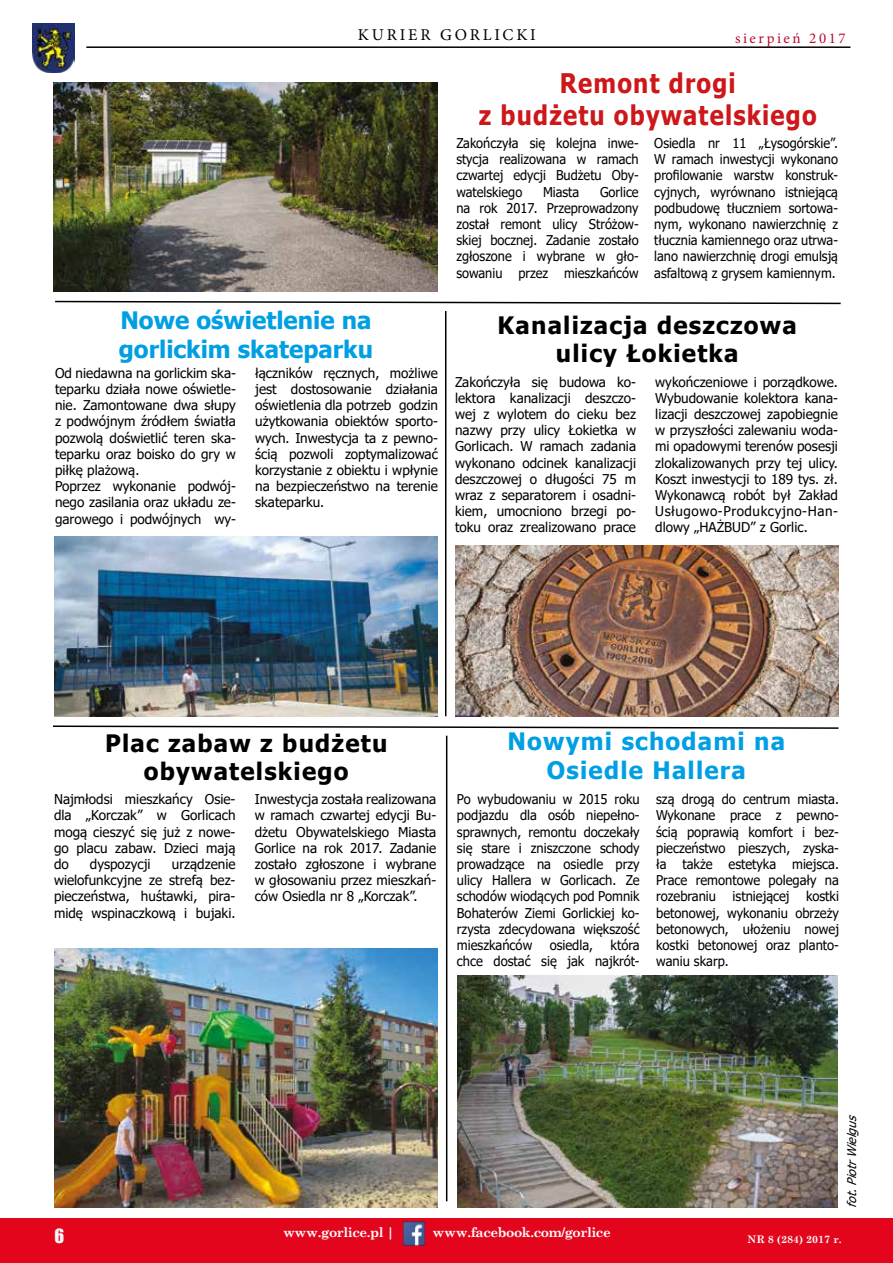
<style>
.page{position:relative;width:893px;height:1263px;background:#fff}
.page>*{position:absolute;margin:0;border:0;box-sizing:border-box;transform-origin:0 0}
.t1{font:700 27px/32.4px "Tahoma";letter-spacing:.05em;color:#cd171a;text-align:center;scale:.88 1}
.t2{font:700 24px/28.8px "Tahoma";letter-spacing:.05em;color:#000;text-align:center}
.t3{font:700 24px/28.8px "Tahoma";color:#009fe3}
.t4{font:700 24px/28.8px "Tahoma";letter-spacing:.05em;color:#009fe3;text-align:center}
.t5{font:18px "Impact";color:#f8f8f8}
.t6{font:16.5px "Minion Pro";letter-spacing:.17em;color:#000}
.t7{font:15px "Minion Pro";letter-spacing:.17em;color:#b80a2b}
.t8{font:13.5px/16.2px "Tahoma";color:#000;text-align:justify}
.t9{font:13.5px/16.2px "Tahoma";color:#000;text-align:justify;scale:.96 1}
.t10{font:13.5px/16.2px "Tahoma";color:#000;text-align:justify;scale:.95 1}
.t11{font:700 13.5px "Century Schoolbook";letter-spacing:-.03em;color:#fbfbfb}
.t12{font:italic 12px "Tahoma";color:#000}
.t13{font:700 10.5px "Century Schoolbook";color:#fafafa}
</style>
<div class="page">
<img style="left:32px;top:24px;width:42px;height:48px">
<hr style="left:86px;top:46px;width:764px;height:2px;background:#000">
<div style="left:0;top:1219px;width:893px;height:44px;background:#e3051c"></div>
<img style="left:53px;top:83px;width:384px;height:208px">
<img style="left:403px;top:1221px;width:22px;height:25px">
<svg style="left:55px;top:300px;width:786px;height:5px"></svg>
<hr style="left:445px;top:311px;width:1px;height:405px;background:#000">
<img style="left:54px;top:537px;width:384px;height:179px">
<img style="left:455px;top:545px;width:384px;height:171px">
<hr style="left:446px;top:736px;width:1px;height:465px;background:#000">
<img style="left:54px;top:949px;width:384px;height:259px">
<img style="left:457px;top:976px;width:380px;height:232px">
<svg style="left:53px;top:725px;width:786px;height:4px"></svg>
<p class="t6" style="left:358px;top:23px;width:179px">KURIER GORLICKI</p>
<p class="t7" style="left:735px;top:28px;width:112px">sierpień 2017</p>
<h2 class="t3" style="left:119px;top:307px;width:256px">Nowe oświetlenie na gorlickim skateparku</h2>
<p class="t8" style="left:55px;top:366px;width:182px;text-align:left">Od niedawna na gorlickim ska&shy;teparku działa nowe oświetle&shy;nie. Zamontowane dwa słupy z podwójnym źródłem światła pozwolą doświetlić teren ska&shy;teparku oraz boisko do gry w piłkę plażową.<br>Poprzez wykonanie podwój&shy;nego zasilania oraz układu ze&shy;garowego i podwójnych wy-</p>
<p class="t8" style="left:255px;top:366px;width:184px">łączników ręcznych, możliwe jest dostosowanie działania oświetlenia dla potrzeb godzin użytkowania obiektów sporto&shy;wych. Inwestycja ta z pewno&shy;ścią pozwoli zoptymalizować korzystanie z obiektu i wpłynie na bezpieczeństwo na terenie skateparku.</p>
<h1 class="t1" style="left:479px;top:68px;width:386px">Remont drogi<br>z budżetu obywatelskiego</h1>
<p class="t10" style="left:456px;top:136px;width:193px">Zakończyła się kolejna inwe&shy;stycja realizowana w ramach czwartej edycji Budżetu Oby&shy;watelskiego</p>
<p class="t10" style="left:654px;top:136px;width:195px">Osiedla nr 11 „Łysogórskie”.<br>W ramach inwestycji wykonano profilowanie warstw konstruk&shy;cyjnych, wyrównano istniejącą podbudowę tłuczniem sortowa&shy;nym, wykonano nawierzchnię z tłucznia kamiennego oraz utrwa&shy;lano nawierzchnię drogi emulsją asfaltową z grysem kamiennym.</p>
<h2 class="t2" style="left:498px;top:311px;width:301px">Kanalizacja deszczowa ulicy Łokietka</h2>
<p class="t8" style="left:455px;top:374px;width:183px">Zakończyła się budowa ko&shy;lektora kanalizacji deszczo&shy;wej z wylotem do cieku bez nazwy przy ulicy Łokietka w Gorlicach. W ramach zadania wykonano odcinek kanalizacji deszczowej o długości 75 m wraz z separatorem i osadni&shy;kiem, umocniono brzegi po&shy;toku oraz zrealizowano prace</p>
<p class="t8" style="left:655px;top:374px;width:184px">wykończeniowe i porządkowe.<br>Wybudowanie kolektora kana&shy;lizacji deszczowej zapobiegnie w przyszłości zalewaniu woda&shy;mi opadowymi terenów posesji zlokalizowanych przy tej ulicy.<br>Koszt inwestycji to 189 tys. zł.<br>Wykonawcą robót był Zakład Usługowo-Produkcyjno-Han&shy;dlowy „HAŻBUD” z Gorlic.</p>
<p class="t10" style="left:456px;top:184px;width:193px;text-indent:144px">Gorlice na rok 2017. Przeprowadzony został remont ulicy Stróżow&shy;skiej bocznej. Zadanie zostało zgłoszone i wybrane w gło&shy;sowaniu przez mieszkańców</p>
<p class="t10" style="left:543px;top:184px;width:40px">Miasta</p>
<h2 class="t2" style="left:105px;top:729px;width:284px">Plac zabaw z budżetu obywatelskiego</h2>
<p class="t8" style="left:54px;top:792px;width:183px">Najmłodsi mieszkańcy Osie&shy;dla „Korczak” w Gorlicach mogą cieszyć się już z nowe&shy;go placu zabaw. Dzieci mają do</p>
<p class="t8" style="left:255px;top:792px;width:183px">Inwestycja została realizowana w ramach czwartej edycji Bu&shy;dżetu Obywatelskiego Miasta Gorlice na rok 2017. Zadanie zostało zgłoszone i wybrane w głosowaniu przez mieszkań&shy;ców Osiedla nr 8 „Korczak”.</p>
<p class="t8" style="left:54px;top:857px;width:183px;text-indent:118px">urządzenie wielofunkcyjne ze strefą bez&shy;pieczeństwa, huśtawki, pira&shy;midę wspinaczkową i bujaki.</p>
<p class="t8" style="left:90px;top:857px;width:62px">dyspozycji</p>
<h2 class="t4" style="left:508px;top:728px;width:279px">Nowymi schodami na<br>Osiedle Hallera</h2>
<p class="t9" style="left:457px;top:792px;width:192px">Po wybudowaniu w 2015 roku podjazdu dla osób niepełno&shy;sprawnych, remontu doczekały się stare i zniszczone schody prowadzące na osiedle przy ulicy Hallera w Gorlicach. Ze schodów wiodących pod Pomnik Bohaterów Ziemi Gorlickiej ko&shy;rzysta zdecydowana większość mieszkańców</p>
<p class="t9" style="left:457px;top:938px;width:192px;text-align:right">która<br>chce dostać się jak najkrót-</p>
<p class="t9" style="left:550px;top:938px;width:47px">osiedla,</p>
<p class="t9" style="left:656px;top:792px;width:192px">szą drogą do centrum miasta.<br>Wykonane prace z pewno&shy;ścią poprawią komfort i bez&shy;pieczeństwo pieszych, zyska&shy;ła także estetyka miejsca.<br>Prace remontowe polegały na rozebraniu istniejącej kostki betonowej, wykonaniu obrzeży betonowych, ułożeniu nowej kostki betonowej oraz planto&shy;waniu skarp.</p>
<p class="t12" style="left:844px;top:1208px;width:99px;rotate:-90deg">fot.PiotrWielgus</p>
<p class="t11" style="left:283px;top:1222px;width:113px">www.gorlice.pl |</p>
<p class="t11" style="left:433px;top:1222px;width:180px">www.facebook.com/gorlice</p>
<h3 class="t5" style="left:54px;top:1222px;width:11px">6</h3>
<p class="t13" style="left:748px;top:1231px;width:96px">NR 8 (284) 2017 r.</p>
</div>
